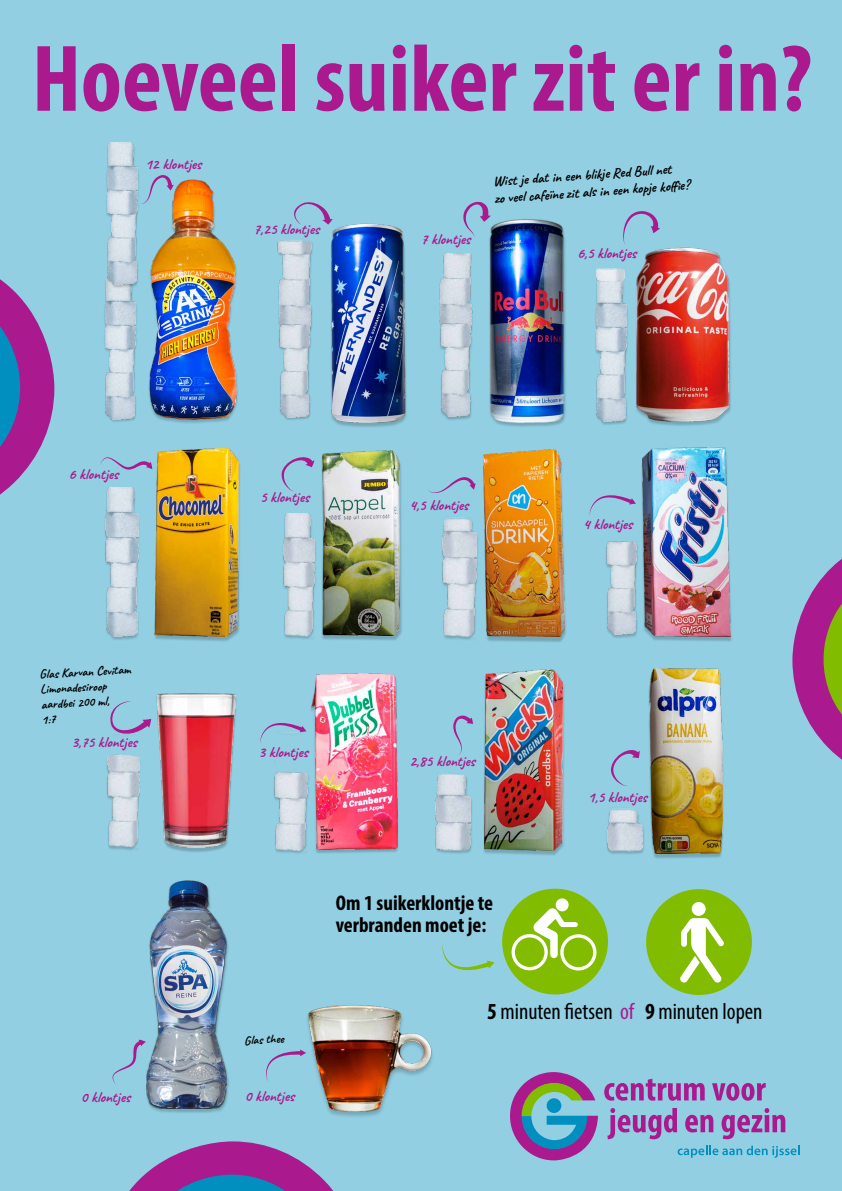
<style>
.page{position:relative;width:842px;height:1191px;background:#92cfe3}
.page>*{position:absolute;margin:0;border:0;box-sizing:border-box;transform-origin:0 0}
.t1{font:700 condensed 95.6px "Myriad Pro";color:#aa198d}
.t2{font:condensed 23.05px "Myriad Pro";color:#000}
.t3{font:700 condensed 21.3px/22.1px "Myriad Pro";color:#000}
.t4{font:700 15px "Caveat";color:#aa198d}
.t5{font:700 14.35px/17.2px "Caveat";color:#000}
.t6{font:700 12.65px/15.2px "Caveat";color:#000}
.t7{font:700 12.45px "Caveat";color:#000}
.s1{font-weight:700}
.s2{color:#aa198d}
</style>
<div class="page">
<svg style="left:604px;top:1078px;width:101px;height:22px"></svg>
<svg style="left:712px;top:1083px;width:54px;height:17px"></svg>
<svg style="left:607px;top:1108px;width:70px;height:31px"></svg>
<svg style="left:685px;top:1114px;width:28px;height:18px"></svg>
<svg style="left:721px;top:1108px;width:64px;height:31px"></svg>
<svg style="left:678px;top:1145px;width:122px;height:12px"></svg>
<svg style="left:510px;top:1072px;width:88px;height:88px"></svg>
<div style="left:547px;top:1098px;width:14px;height:15px;background:#008fbe;border-radius:50%"></div>
<div style="left:483px;top:671px;width:82px;height:185px;background:#000;opacity:.2"></div>
<img style="left:484px;top:669px;width:78px;height:181px">
<div style="left:310px;top:675px;width:90px;height:179px;background:#000;opacity:.2"></div>
<img style="left:311px;top:673px;width:86px;height:176px">
<div style="left:641px;top:450px;width:92px;height:193px;background:#000;opacity:.2"></div>
<img style="left:642px;top:457px;width:88px;height:179px">
<div style="left:647px;top:670px;width:78px;height:189px;background:#000;opacity:.2"></div>
<img style="left:649px;top:668px;width:73px;height:185px">
<div style="left:482px;top:452px;width:85px;height:190px;background:#000;opacity:.2"></div>
<img style="left:484px;top:465px;width:80px;height:171px">
<div style="left:321px;top:452px;width:81px;height:189px;background:#000;opacity:.2"></div>
<img style="left:322px;top:462px;width:78px;height:173px">
<div style="left:156px;top:695px;width:81px;height:158px;background:#000;opacity:.2"></div>
<img style="left:156px;top:693px;width:79px;height:154px">
<div style="left:594px;top:280px;width:35px;height:145px;background:#000;opacity:.2"></div>
<img style="left:596px;top:281px;width:28px;height:140px">
<div style="left:604px;top:542px;width:35px;height:97px;background:#000;opacity:.2"></div>
<img style="left:606px;top:541px;width:30px;height:93px">
<img style="left:439px;top:253px;width:28px;height:70px">
<div style="left:439px;top:324px;width:34px;height:97px;background:#000;opacity:.2"></div>
<img style="left:440px;top:320px;width:27px;height:97px">
<img style="left:596px;top:268px;width:28px;height:13px">
<div style="left:282px;top:513px;width:36px;height:149px;background:#000;opacity:.2"></div>
<img style="left:283px;top:513px;width:32px;height:145px">
<div style="left:104px;top:487px;width:37px;height:154px;background:#000;opacity:.2"></div>
<img style="left:106px;top:487px;width:32px;height:149px">
<div style="left:441px;top:517px;width:38px;height:148px;background:#000;opacity:.2"></div>
<img style="left:443px;top:517px;width:33px;height:143px">
<div style="left:106px;top:734px;width:36px;height:139px;background:#000;opacity:.2"></div>
<img style="left:107px;top:734px;width:32px;height:135px">
<img style="left:274px;top:731px;width:34px;height:123px">
<div style="left:434px;top:774px;width:39px;height:159px;background:#000;opacity:.2"></div>
<img style="left:436px;top:774px;width:34px;height:155px">
<div style="left:606px;top:808px;width:39px;height:61px;background:#000;opacity:.2"></div>
<img style="left:607px;top:808px;width:36px;height:57px">
<div style="left:106px;top:143px;width:34px;height:145px;background:#000;opacity:.2"></div>
<img style="left:107px;top:143px;width:30px;height:29px">
<svg style="left:463px;top:201px;width:25px;height:26px"></svg>
<svg style="left:623px;top:211px;width:34px;height:31px"></svg>
<svg style="left:281px;top:457px;width:33px;height:34px"></svg>
<svg style="left:100px;top:457px;width:52px;height:12px"></svg>
<svg style="left:428px;top:477px;width:47px;height:16px"></svg>
<svg style="left:589px;top:495px;width:47px;height:21px"></svg>
<svg style="left:110px;top:701px;width:41px;height:33px"></svg>
<svg style="left:260px;top:723px;width:46px;height:21px"></svg>
<svg style="left:453px;top:715px;width:20px;height:40px"></svg>
<svg style="left:611px;top:750px;width:29px;height:36px"></svg>
<img style="left:307px;top:1005px;width:126px;height:112px">
<svg style="left:266px;top:1049px;width:40px;height:33px"></svg>
<svg style="left:792px;top:559px;width:50px;height:201px"></svg>
<svg style="left:0;top:432px;width:47px;height:63px"></svg>
<div style="left:502px;top:888px;width:106px;height:106px;background:#82bc00;border-radius:50%"></div>
<svg style="left:511px;top:898px;width:85px;height:72px"></svg>
<div style="left:646px;top:889px;width:106px;height:106px;background:#82bc00;border-radius:50%"></div>
<svg style="left:680px;top:902px;width:44px;height:81px"></svg>
<svg style="left:129px;top:1141px;width:205px;height:50px"></svg>
<div style="left:145px;top:881px;width:85px;height:233px;background:#000;opacity:.2"></div>
<img style="left:146px;top:880px;width:81px;height:228px">
<svg style="left:112px;top:1039px;width:34px;height:46px"></svg>
<svg style="left:442px;top:943px;width:52px;height:28px"></svg>
<div style="left:153px;top:450px;width:88px;height:192px;background:#000;opacity:.2"></div>
<img style="left:155px;top:449px;width:83px;height:188px">
<img style="left:0;top:172px;width:330px;height:260px">
<img style="left:467px;top:209px;width:100px;height:256px">
<img style="left:319px;top:218px;width:87px;height:244px">
<img style="left:624px;top:220px;width:109px;height:237px">
<h1 class="t1" style="left:32px;top:19px;width:782px">Hoeveel suiker zit er in?</h1>
<p class="t4" style="left:145px;top:154px;width:58px">12 klontjes</p>
<p class="t4" style="left:254px;top:220px;width:67px">7,25 klontjes</p>
<p class="t4" style="left:421px;top:230px;width:51px">7 klontjes</p>
<p class="t5" style="left:493px;top:172px;width:197px;rotate:-4deg">Wist je dat in een blikje Red Bull net<br>zo veel cafeïne zit als in een kopje koffi e?</p>
<p class="t4" style="left:577px;top:243px;width:61px">6,5 klontjes</p>
<p class="t4" style="left:69px;top:464px;width:51px">6 klontjes</p>
<p class="t6" style="left:39px;top:666px;width:93px;rotate:-3deg">Glas Karvan Cevitam<br>Limonadesiroop aardbei 200 ml,<br>1:7</p>
<p class="t4" style="left:71px;top:732px;width:67px">3,75 klontjes</p>
<p class="t4" style="left:81px;top:1087px;width:51px">0 klontjes</p>
<p class="t4" style="left:260px;top:487px;width:51px">5 klontjes</p>
<p class="t4" style="left:409px;top:496px;width:60px">4,5 klontjes</p>
<p class="t4" style="left:583px;top:514px;width:51px">4 klontjes</p>
<p class="t4" style="left:259px;top:742px;width:51px">3 klontjes</p>
<p class="t4" style="left:409px;top:751px;width:67px">2,85 klontjes</p>
<p class="t4" style="left:588px;top:787px;width:60px">1,5 klontjes</p>
<p class="t7" style="left:244px;top:1032px;width:41px;rotate:-3deg">Glas thee</p>
<p class="t4" style="left:245px;top:1086px;width:51px">0 klontjes</p>
<h3 class="t3" style="left:336px;top:891px;width:159px">Om 1 suikerklontje te verbranden moet je:</h3>
<h2 class="t2" style="left:487px;top:997px;width:277px"><span class="s1">5</span> minuten fietsen <span class="s2">of</span> <span class="s1">9</span> minuten lopen</h2>
</div>
